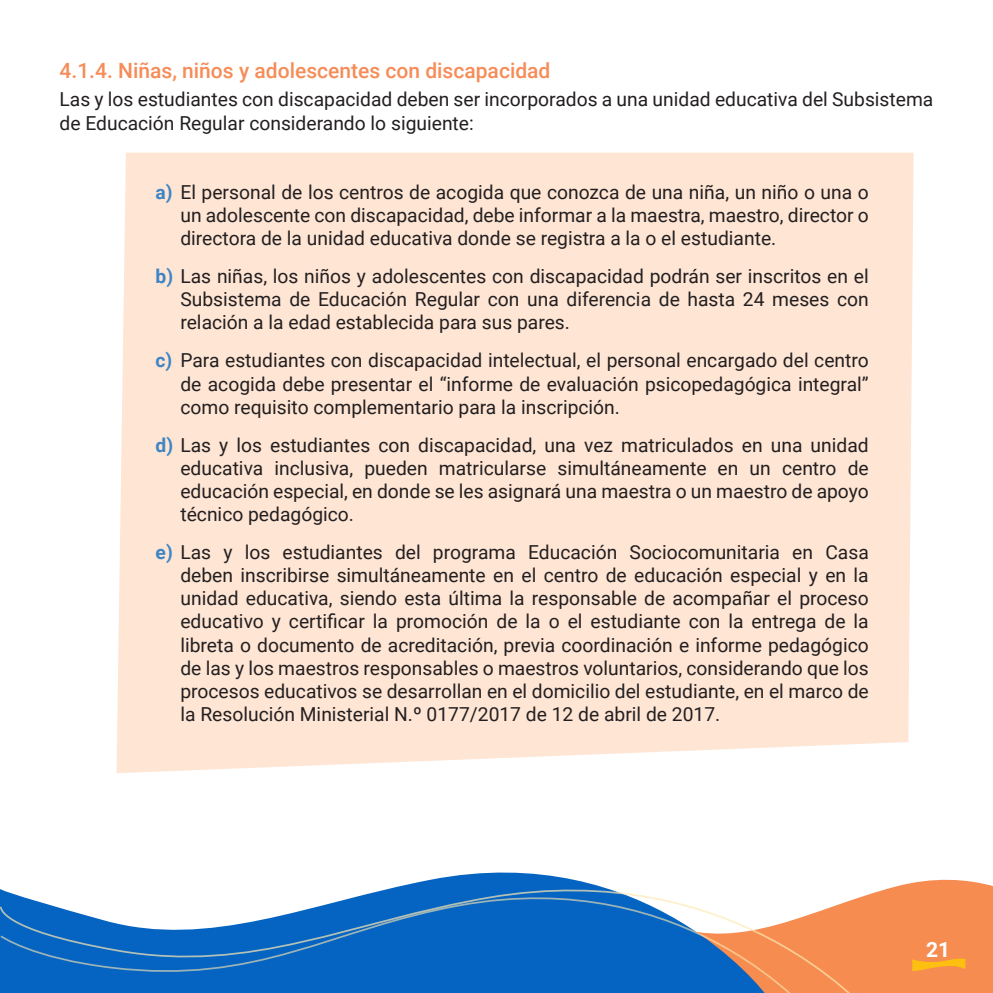
<style>
.page{position:relative;width:993px;height:993px;background:#fff}
.page>*{position:absolute;margin:0;border:0;box-sizing:border-box;transform-origin:0 0}
.t1{font:500 21px "Roboto";color:#f68c58}
.t2{font:700 21px "Roboto";color:#fff}
.t3{font:19.25px/23.1px "Roboto";color:#231f20;text-align:justify}
.s1{font-weight:700;color:#3e85c5}
</style>
<div class="page">
<div style="left:868px;top:879px;width:124px;height:113px;background:#f68c50"></div>
<svg style="left:397px;top:872px;width:205px;height:15px;fill:#0563c1"></svg>
<svg style="left:0;top:887px;width:868px;height:105px"></svg>
<svg style="left:0;top:895px;width:816px;height:97px"></svg>
<svg style="left:912px;top:957px;width:53px;height:13px"></svg>
<div style="left:116px;top:153px;width:798px;height:620px;background:#fee5d4"></div>
<p class="t1" style="left:60px;top:56px;width:492px">4.1.4. Niñas, niños y adolescentes con discapacidad</p>
<p class="t3" style="left:60px;top:87px;width:875px">Las y los estudiantes con discapacidad deben ser incorporados a una unidad educativa del Subsistema de Educación Regular considerando lo siguiente:</p>
<p class="t3" style="left:180px;top:180px;width:689px;text-indent:-25px"><span class="s1">a)</span> El personal de los centros de acogida que conozca de una niña, un niño o una o un adolescente con discapacidad, debe informar a la maestra, maestro, director o directora de la unidad educativa donde se registra a la o el estudiante.</p>
<p class="t3" style="left:180px;top:264px;width:689px;text-indent:-25px"><span class="s1">b)</span> Las niñas, los niños y adolescentes con discapacidad podrán ser inscritos en el Subsistema de Educación Regular con una diferencia de hasta 24 meses con relación a la edad establecida para sus pares.</p>
<p class="t3" style="left:180px;top:348px;width:689px;text-indent:-25px"><span class="s1">c)</span> Para estudiantes con discapacidad intelectual, el personal encargado del centro de acogida debe presentar el “informe de evaluación psicopedagógica integral” como requisito complementario para la inscripción.</p>
<p class="t3" style="left:180px;top:432px;width:689px;text-indent:-25px"><span class="s1">d)</span> Las y los estudiantes con discapacidad, una vez matriculados en una unidad educativa inclusiva, pueden matricularse simultáneamente en un centro de educación especial, en donde se les asignará una maestra o un maestro de apoyo técnico pedagógico.</p>
<p class="t3" style="left:180px;top:539px;width:689px;text-indent:-25px"><span class="s1">e)</span> Las y los estudiantes del programa Educación Sociocomunitaria en Casa deben inscribirse simultáneamente en el centro de educación especial y en la unidad educativa, siendo esta última la responsable de acompañar el proceso educativo y certificar la promoción de la o el estudiante con la entrega de la libreta o documento de acreditación, previa coordinación e informe pedagógico de las y los maestros responsables o maestros voluntarios, considerando que los procesos educativos se desarrollan en el domicilio del estudiante, en el marco de la Resolución Ministerial N.º 0177/2017 de 12 de abril de 2017.</p>
<p class="t2" style="left:925px;top:934px;width:26px">21</p>
</div>
